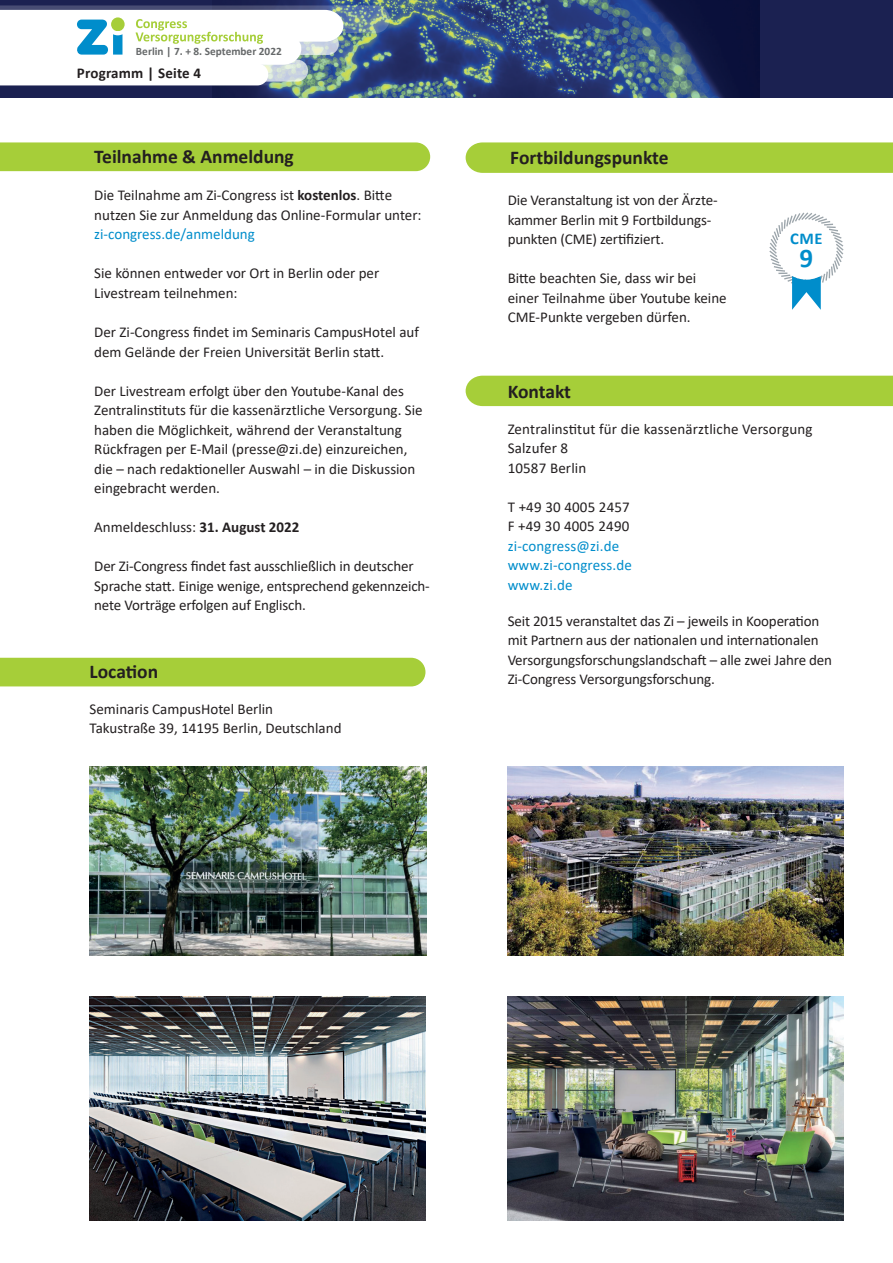
<style>
.page{position:relative;width:893px;height:1263px;background:#fff}
.page>*{position:absolute;margin:0;border:0;box-sizing:border-box;transform-origin:0 0}
.t1{font:700 27px "Calibri";color:#008dcb}
.t2{font:700 19.5px "Calibri";color:#231f20}
.t3{font:700 16.5px "Calibri";color:#008dcb}
.t4{font:15px/19.5px "Calibri";color:#231f20}
.t5{font:15px/19.5px "Calibri";letter-spacing:.005em;color:#008dcb}
.t6{font:700 15px "Calibri";letter-spacing:.015em;color:#231f20}
.t7{font:700 11.25px "Calibri";color:#66696a}
.s1{font-weight:700}
</style>
<div class="page">
<div style="left:0;top:0;width:893px;height:98px;background:#1b2151"></div>
<img style="left:213px;top:0;width:547px;height:98px">
<svg style="left:0;top:5px;width:390px;height:80px;background:#ced9dc"></svg>
<div style="left:0;top:142px;width:430px;height:29px;background:#a6ce39"></div>
<div style="left:466px;top:376px;width:427px;height:30px;background:#a6ce39"></div>
<div style="left:0;top:658px;width:425px;height:28px;background:#a6ce39"></div>
<img style="left:90px;top:996px;width:335px;height:224px">
<img style="left:508px;top:996px;width:336px;height:224px">
<img style="left:90px;top:766px;width:336px;height:189px">
<img style="left:508px;top:766px;width:336px;height:189px">
<svg style="left:769px;top:212px;width:75px;height:98px"></svg>
<svg style="left:466px;top:142px;width:427px;height:31px;background:#a8cf3e"></svg>
<p class="t7" style="left:136px;top:43px;width:147px">Berlin | 7. + 8. September 2022</p>
<p class="t6" style="left:77px;top:62px;width:126px">Programm | Seite 4</p>
<h2 class="t2" style="left:94px;top:143px;width:201px">Teilnahme &amp; Anmeldung</h2>
<p class="t4" style="left:94px;top:185px;width:329px">Die Teilnahme am Zi-Congress ist <span class="s1">kostenlos</span>. Bitte nutzen Sie zur Anmeldung das Online-Formular unter:</p>
<p class="t5" style="left:94px;top:224px;width:162px">zi-congress.de/anmeldung</p>
<p class="t4" style="left:94px;top:263px;width:287px">Sie können entweder vor Ort in Berlin oder per<br>Livestream teilnehmen:</p>
<p class="t4" style="left:94px;top:322px;width:326px">Der Zi-Congress findet im Seminaris CampusHotel auf dem Gelände der Freien Universität Berlin statt.</p>
<p class="t4" style="left:94px;top:380px;width:330px">Der Livestream erfolgt über den Youtube-Kanal des Zentralinstituts für die kassenärztliche Versorgung. Sie haben die Möglichkeit, während der Veranstaltung Rückfragen per E-Mail (presse@zi.de) einzureichen, die – nach redaktioneller Auswahl – in die Diskussion eingebracht werden.</p>
<p class="t4" style="left:94px;top:517px;width:207px">Anmeldeschluss: <span class="s1">31. August 2022</span></p>
<p class="t4" style="left:94px;top:556px;width:337px">Der Zi-Congress findet fast ausschließlich in deutscher<br>Sprache statt. Einige wenige, entsprechend gekennzeich&shy;nete Vorträge erfolgen auf Englisch.</p>
<h2 class="t2" style="left:90px;top:658px;width:70px">Location</h2>
<p class="t4" style="left:90px;top:698px;width:253px">Seminaris CampusHotel Berlin<br>Takustraße 39, 14195 Berlin, Deutschland</p>
<h2 class="t2" style="left:510px;top:144px;width:160px">Fortbildungspunkte</h2>
<p class="t4" style="left:508px;top:190px;width:211px">Die Veranstaltung ist von der Ärzte&shy;kammer Berlin mit 9 Fortbildungs&shy;punkten (CME) zertifiziert.</p>
<p class="t4" style="left:508px;top:268px;width:221px">Bitte beachten Sie, dass wir bei einer Teilnahme über Youtube keine<br>CME-Punkte vergeben dürfen.</p>
<p class="t3" style="left:790px;top:227px;width:34px">CME</p>
<h1 class="t1" style="left:800px;top:239px;width:15px">9</h1>
<h2 class="t2" style="left:508px;top:378px;width:65px">Kontakt</h2>
<p class="t4" style="left:508px;top:419px;width:306px">Zentralinstitut für die kassenärztliche Versorgung<br>Salzufer 8<br>10587 Berlin</p>
<p class="t4" style="left:508px;top:497px;width:124px">T +49 30 4005 2457<br>F +49 30 4005 2490</p>
<p class="t5" style="left:508px;top:536px;width:126px">zi-congress@zi.de www.zi-congress.de www.zi.de</p>
<p class="t4" style="left:508px;top:611px;width:326px">Seit 2015 veranstaltet das Zi – jeweils in Kooperation mit Partnern aus der nationalen und internationalen Versorgungsforschungslandschaft – alle zwei Jahre den Zi-Congress Versorgungsforschung.</p>
</div>
